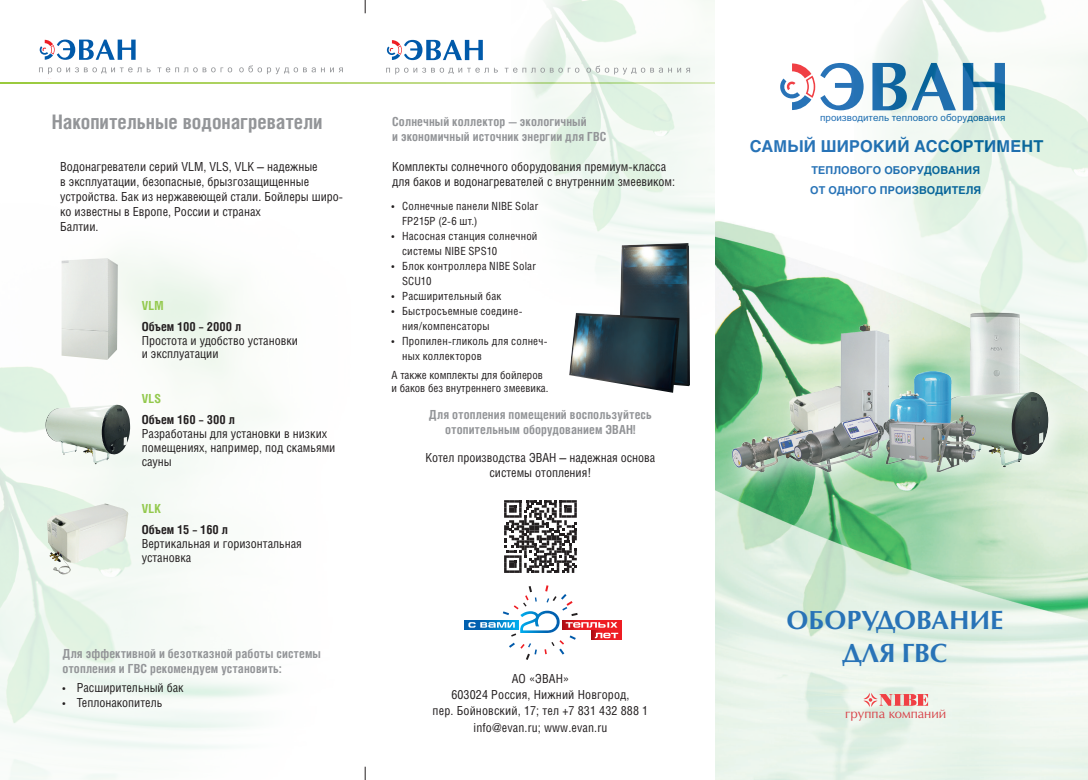
<style>
.page{position:relative;width:1088px;height:780px;background:#fff}
.page>*{position:absolute;margin:0;border:0;box-sizing:border-box;transform-origin:0 0}
.t1{font:700 25px/32.5px "Opium New";color:#015aaa;text-align:center}
.t2{font:700 20px "Helios Cond";color:#939598}
.Основной_текст{font:700 16.25px "Helios";letter-spacing:.01em;color:#015aaa}
.EVAN_LID{font:12.5px/15px "Helios Cond";color:#231f20}
.t3{font:700 12.5px/15px "Helios Cond";letter-spacing:.01em;color:#939598}
.объем{font:700 12.5px "Helios Cond";color:#231f20}
.t4{font:12.5px "Opium New";color:#d1232a}
.name{font:700 12.5px "Helios Cond";letter-spacing:.02em;color:#93c94d}
._01_OSN{font:11.25px/15px "Helios Cond";letter-spacing:.015em;color:#231f20}
.Основной_текст-2{font:700 10.75px/19.6px "Helios";letter-spacing:.01em;color:#015aaa}
.t5{font:9.75px "Microsoft Sans Serif";color:#015aaa}
.s1{font-family:"Arial"}
.s2{font-size:11.25px}
</style>
<div class="page">
<img style="left:0;top:258px;width:272px;height:522px">
<svg style="left:365px;top:766px;width:1px;height:14px"></svg>
<svg style="left:1px;top:82px;width:510px;height:1px"></svg>
<img style="left:511px;top:0;width:205px;height:249px">
<svg style="left:39px;top:40px;width:304px;height:34px"></svg>
<svg style="left:386px;top:40px;width:97px;height:20px"></svg>
<svg style="left:386px;top:66px;width:304px;height:8px"></svg>
<svg style="left:504px;top:500px;width:73px;height:73px"></svg>
<img style="left:61px;top:258px;width:57px;height:102px">
<img style="left:45px;top:404px;width:85px;height:60px">
<img style="left:47px;top:503px;width:81px;height:71px">
<img style="left:569px;top:243px;width:121px;height:150px">
<svg style="left:365px;top:0;width:1px;height:13px"></svg>
<div style="left:464px;top:620px;width:54px;height:9px;background:#0160af"></div>
<div style="left:562px;top:620px;width:59px;height:9px;background:#ee1d23"></div>
<svg style="left:618px;top:630px;width:3px;height:9px"></svg>
<svg style="left:468px;top:585px;width:150px;height:75px"></svg>
<svg style="left:716px;top:62px;width:372px;height:718px"></svg>
<img style="left:854px;top:0;width:234px;height:461px">
<p class="t2" style="left:52px;top:109px;width:272px">Накопительные водонагреватели</p>
<p class="EVAN_LID" style="left:60px;top:159px;width:284px">Водонагреватели серий VLM, VLS, VLK <span class="s1">–</span> надежные<br>в эксплуатации, безопасные, брызгозащищенные устройства. Бак из нержавеющей стали. Бойлеры широ&shy;ко известны в Европе, России и странах<br>Балтии.</p>
<p class="name" style="left:142px;top:298px;width:23px">VLM</p>
<p class="объем" style="left:142px;top:319px;width:101px">Объем 100 – 2000 л</p>
<p class="EVAN_LID" style="left:142px;top:333px;width:158px;line-height:13.8px">Простота и удобство установки и эксплуатации</p>
<p class="name" style="left:142px;top:391px;width:21px">VLS</p>
<p class="объем" style="left:142px;top:412px;width:95px">Объем 160 – 300 л</p>
<p class="EVAN_LID" style="left:142px;top:426px;width:195px;line-height:13.8px">Разработаны для установки в низких помещениях, например, под скамьями сауны</p>
<p class="name" style="left:142px;top:501px;width:21px">VLK</p>
<p class="объем" style="left:142px;top:522px;width:88px">Объем 15 – 160 л</p>
<p class="EVAN_LID" style="left:142px;top:536px;width:162px;line-height:13.8px">Вертикальная и горизонтальная установка</p>
<p class="t3" style="left:63px;top:645px;width:260px">Для эффективной и безотказной работы системы отопления и ГВС рекомендуем установить:</p>
<p class="EVAN_LID" style="left:63px;top:679px;width:123px"><span class="s2">•</span> Расширительный бак</p>
<p class="EVAN_LID" style="left:63px;top:694px;width:101px"><span class="s2">•</span> Теплонакопитель</p>
<p class="t3" style="left:392px;top:114px;width:216px">Солнечный коллектор — экологичный<br>и экономичный источник энергии для ГВС</p>
<p class="EVAN_LID" style="left:392px;top:159px;width:284px">Комплекты солнечного оборудования премиум-класса для баков и водонагревателей с внутренним змеевиком:</p>
<p class="_01_OSN" style="left:402px;top:199px;width:138px;text-indent:-11px">• Солнечные панели NIBE Solar<br>FP215P (2‑6 шт.)</p>
<p class="_01_OSN" style="left:402px;top:229px;width:137px;text-indent:-11px">• Насосная станция солнечной системы NIBE SPS10</p>
<p class="_01_OSN" style="left:402px;top:259px;width:135px;text-indent:-11px">• Блок контроллера NIBE Solar<br>SCU10</p>
<p class="_01_OSN" style="left:391px;top:289px;width:111px">• Расширительный бак</p>
<p class="_01_OSN" style="left:402px;top:304px;width:122px;text-indent:-11px">• Быстросъемные соедине&shy;ния/компенсаторы</p>
<p class="_01_OSN" style="left:402px;top:334px;width:147px;text-indent:-11px">• Пропилен-гликоль для солнеч&shy;ных коллекторов</p>
<p class="_01_OSN" style="left:391px;top:368px;width:158px;line-height:13.5px">А также комплекты для бойлеров и баков без внутреннего змеевика.</p>
<p class="t3" style="left:429px;top:407px;width:224px;text-align:center">Для отопления помещений воспользуйтесь отопительным оборудованием ЭВАН!</p>
<p class="EVAN_LID" style="left:426px;top:449px;width:231px;text-align:center">Котел производства ЭВАН <span class="s1">–</span> надежная основа системы отопления!</p>
<p class="EVAN_LID" style="left:512px;top:670px;width:59px">АО «ЭВАН»</p>
<p class="EVAN_LID" style="left:451px;top:686px;width:180px">603024 Россия, Нижний Новгород,</p>
<p class="EVAN_LID" style="left:433px;top:703px;width:217px">пер. Бойновский, 17; тел +7 831 432 888 1</p>
<p class="EVAN_LID" style="left:473px;top:719px;width:135px">info@evan.ru; www.evan.ru</p>
<p class="t5" style="left:820px;top:112px;width:187px">производитель теплового оборудования</p>
<p class="Основной_текст" style="left:750px;top:136px;width:295px">САМЫЙ ШИРОКИЙ АССОРТИМЕНТ</p>
<p class="Основной_текст-2" style="left:810px;top:160px;width:173px">ТЕПЛОВОГО ОБОРУДОВАНИЯ<br>ОТ ОДНОГО ПРОИЗВОДИТЕЛЯ</p>
<p class="t1" style="left:786px;top:604px;width:218px">ОБОРУДОВАНИЕ<br>ДЛЯ ГВС</p>
<p class="t4" style="left:845px;top:705px;width:102px">группа компаний</p>
</div>
